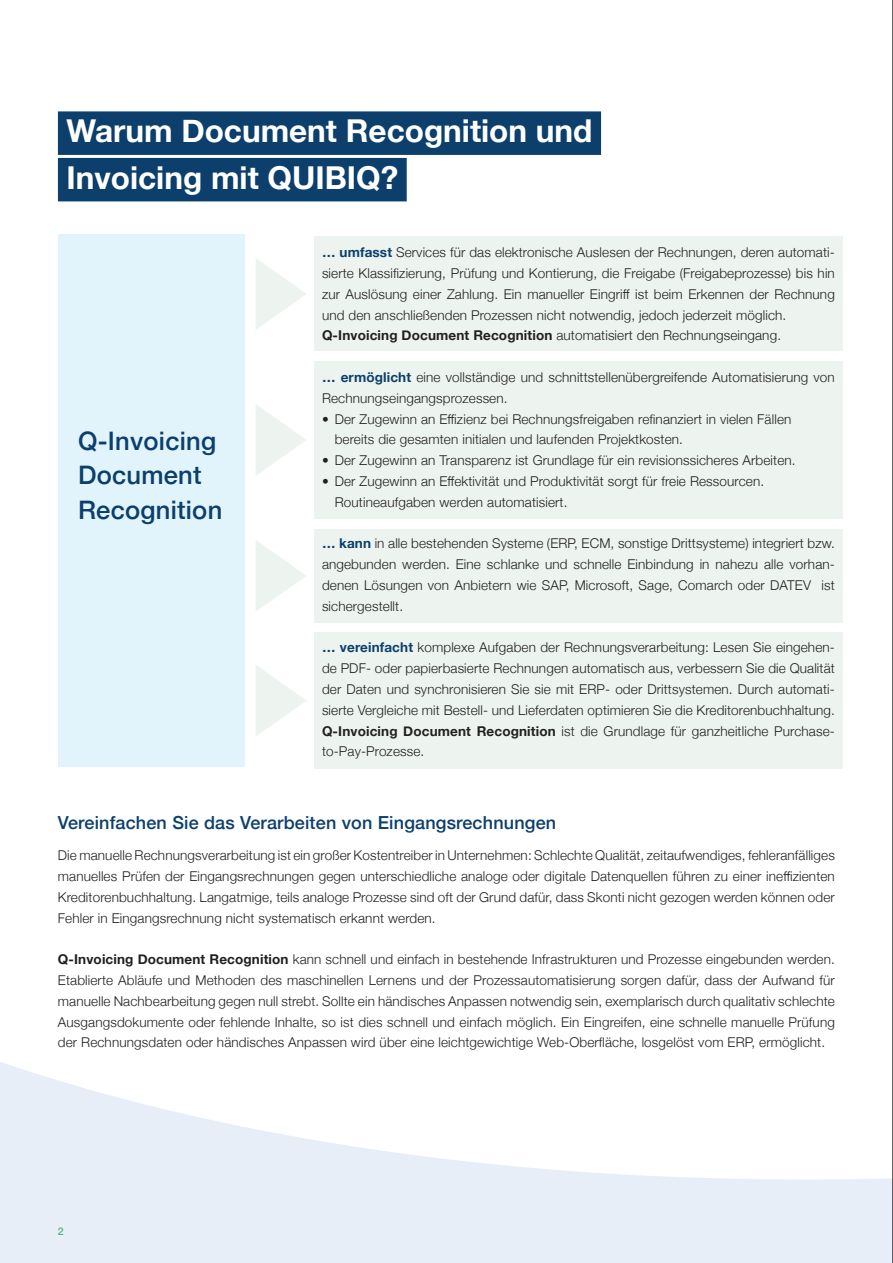
<style>
.page{position:relative;width:893px;height:1263px;background:#fff}
.page>*{position:absolute;margin:0;border:0;box-sizing:border-box;transform-origin:0 0}
.t1{font:700 31.5px/46.5px "Helvetica Neue";color:#fff}
.t2{font:500 25.5px/34.5px "Helvetica Neue";letter-spacing:.01em;color:#0c3f6c}
.t3{font:500 18px "Helvetica Neue";letter-spacing:.01em;color:#0c3f6c}
.t4{font:300 13.5px/20.9px "Helvetica Neue";letter-spacing:.01em;color:#231f20}
.t5{font:500 10.5px "Helvetica Neue";color:#5caf87}
.s1{font-weight:700;color:#0c3f6c}
.s2{font-weight:700}
</style>
<div class="page">
<svg style="left:0;top:672px;width:892px;height:591px"></svg>
<div style="left:315px;top:361px;width:528px;height:158px;background:#edf4ef"></div>
<div style="left:58px;top:235px;width:187px;height:532px;background:#e1f4fc"></div>
<div style="left:315px;top:529px;width:528px;height:93px;background:#edf4ef"></div>
<div style="left:315px;top:236px;width:528px;height:115px;background:#edf4ef"></div>
<div style="left:315px;top:632px;width:528px;height:137px;background:#edf4ef"></div>
<div style="left:58px;top:111px;width:543px;height:44px;background:#0c3f6c"></div>
<div style="left:58px;top:158px;width:349px;height:43px;background:#0c3f6c"></div>
<svg style="left:256px;top:258px;width:50px;height:71px"></svg>
<svg style="left:256px;top:405px;width:50px;height:70px"></svg>
<svg style="left:256px;top:540px;width:50px;height:71px"></svg>
<svg style="left:256px;top:665px;width:51px;height:72px"></svg>
<hr style="left:892px;top:0;width:1px;height:1263px;background:#231f20">
<h1 class="t1" style="left:66px;top:109px;width:528px">Warum Document Recognition und<br>Invoicing mit QUIBIQ?</h1>
<h2 class="t2" style="left:78px;top:421px;width:146px">Q-Invoicing<br>Document<br>Recognition</h2>
<p class="t4" style="left:322px;top:241px;width:514px"><span class="s1">… umfasst</span> Services für das elektronische Auslesen der Rechnungen, deren automati&shy;sierte Klassifizierung, Prüfung und Kontierung, die Freigabe (Freigabeprozesse) bis hin zur Auslösung einer Zahlung. Ein manueller Eingriff ist beim Erkennen der Rechnung und den anschließenden Prozessen nicht notwendig, jedoch jederzeit möglich.<br><span class="s2">Q-Invoicing Document Recognition</span> automatisiert den Rechnungseingang.</p>
<p class="t4" style="left:322px;top:366px;width:514px"><span class="s1">… ermöglicht</span> eine vollständige und schnittstellenübergreifende Automatisierung von<br>Rechnungseingangsprozessen.</p>
<p class="t4" style="left:335px;top:407px;width:458px;text-indent:-13px">• Der Zugewinn an Effizienz bei Rechnungsfreigaben refinanziert in vielen Fällen bereits die gesamten initialen und laufenden Projektkosten.</p>
<p class="t4" style="left:322px;top:449px;width:475px">• Der Zugewinn an Transparenz ist Grundlage für ein revisionssicheres Arbeiten.</p>
<p class="t4" style="left:335px;top:470px;width:431px;text-indent:-13px">• Der Zugewinn an Effektivität und Produktivität sorgt für freie Ressourcen.<br>Routineaufgaben werden automatisiert.</p>
<p class="t4" style="left:322px;top:532px;width:514px;text-align:justify"><span class="s1">… kann</span> in alle bestehenden Systeme (ERP, ECM, sonstige Drittsysteme) integriert bzw. angebunden werden. Eine schlanke und schnelle Einbindung in nahezu alle vorhan&shy;denen Lösungen von Anbietern wie SAP, Microsoft, Sage, Comarch oder DATEV ist sichergestellt.</p>
<p class="t4" style="left:322px;top:636px;width:514px;text-align:justify"><span class="s1">… vereinfacht</span> komplexe Aufgaben der Rechnungsverarbeitung: Lesen Sie eingehen&shy;de PDF- oder papierbasierte Rechnungen automatisch aus, verbessern Sie die Qualität der Daten und synchronisieren Sie sie mit ERP- oder Drittsystemen. Durch automati&shy;sierte Vergleiche mit Bestell- und Lieferdaten optimieren Sie die Kreditorenbuchhaltung.<br><span class="s2">Q-Invoicing Document Recognition</span> ist die Grundlage für ganzheitliche Purchase&shy;to-Pay-Prozesse.</p>
<h3 class="t3" style="left:58px;top:808px;width:500px">Vereinfachen Sie das Verarbeiten von Eingangsrechnungen</h3>
<p class="t4" style="left:58px;top:844px;width:778px;text-align:justify">Die manuelle Rechnungsverarbeitung ist ein großer Kostentreiber in Unternehmen: Schlechte Qualität, zeitaufwendiges, fehleranfälliges manuelles Prüfen der Eingangsrechnungen gegen unterschiedliche analoge oder digitale Datenquellen führen zu einer ineffizienten Kreditorenbuchhaltung. Langatmige, teils analoge Prozesse sind oft der Grund dafür, dass Skonti nicht gezogen werden können oder Fehler in Eingangsrechnung nicht systematisch erkannt werden.</p>
<p class="t4" style="left:58px;top:948px;width:778px;text-align:justify"><span class="s2">Q-Invoicing Document Recognition</span> kann schnell und einfach in bestehende Infrastrukturen und Prozesse eingebunden werden.<br>Etablierte Abläufe und Methoden des maschinellen Lernens und der Prozessautomatisierung sorgen dafür, dass der Aufwand für manuelle Nachbearbeitung gegen null strebt. Sollte ein händisches Anpassen notwendig sein, exemplarisch durch qualitativ schlechte Ausgangsdokumente oder fehlende Inhalte, so ist dies schnell und einfach möglich. Ein Eingreifen, eine schnelle manuelle Prüfung der Rechnungsdaten oder händisches Anpassen wird über eine leichtgewichtige Web-Oberfläche, losgelöst vom ERP, ermöglicht.</p>
<p class="t5" style="left:58px;top:1222px;width:7px">2</p>
</div>
